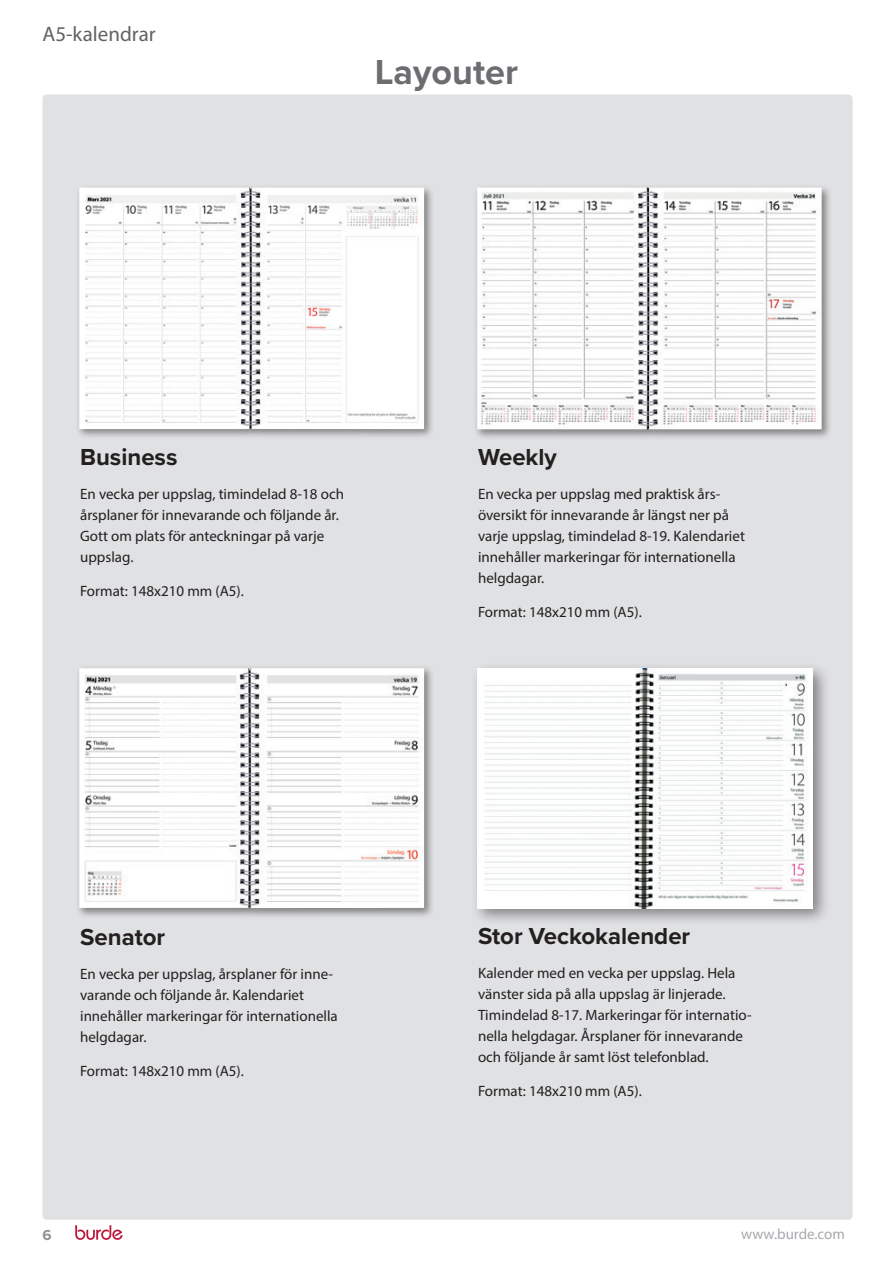
<style>
.page{position:relative;width:893px;height:1263px;background:#fff}
.page>*{position:absolute;margin:0;border:0;box-sizing:border-box;transform-origin:0 0}
.t1{font:700 36px "Proxima Nova";color:#6c6d70}
.t2{font:700 24px "Proxima Nova";color:#231f20}
.t3{font:21px "Myriad Pro";color:#636366}
.t4{font:15px/21px "Myriad Pro";color:#231f20}
.t5{font:15px "Myriad Pro";color:#a8a9ad}
.t6{font:700 15px "Proxima Nova";color:#919295}
</style>
<div class="page">
<svg style="left:75px;top:1225px;width:48px;height:15px"></svg>
<div style="left:43px;top:95px;width:810px;height:1125px;background:#e0e1e3;border-radius:4px"></div>
<div style="left:75px;top:184px;width:359px;height:255px;background:#231f20;opacity:.5"></div>
<img style="left:79px;top:188px;width:345px;height:241px">
<div style="left:473px;top:184px;width:359px;height:256px;background:#231f20;opacity:.5"></div>
<img style="left:477px;top:188px;width:345px;height:241px">
<div style="left:75px;top:664px;width:359px;height:254px;background:#231f20;opacity:.5"></div>
<img style="left:79px;top:668px;width:345px;height:240px">
<div style="left:470px;top:661px;width:361px;height:265px;background:#231f20;opacity:.5"></div>
<img style="left:477px;top:668px;width:336px;height:240px">
<h3 class="t3" style="left:43px;top:21px;width:115px">A5-kalendrar</h3>
<h1 class="t1" style="left:375px;top:45px;width:145px">Layouter</h1>
<h2 class="t2" style="left:80px;top:439px;width:99px">Business</h2>
<p class="t4" style="left:80px;top:483px;width:265px">En vecka per uppslag, timindelad 8-18 och årsplaner för innevarande och följande år.<br>Gott om plats för anteckningar på varje uppslag.</p>
<p class="t4" style="left:80px;top:580px;width:165px">Format: 148x210 mm (A5).</p>
<h2 class="t2" style="left:80px;top:919px;width:87px">Senator</h2>
<p class="t4" style="left:80px;top:963px;width:259px">En vecka per uppslag, årsplaner för inne&shy;varande och följande år. Kalendariet innehåller markeringar för internationella helgdagar.</p>
<p class="t4" style="left:80px;top:1060px;width:165px">Format: 148x210 mm (A5).</p>
<h2 class="t2" style="left:478px;top:439px;width:80px">Weekly</h2>
<p class="t4" style="left:478px;top:483px;width:268px">En vecka per uppslag med praktisk års&shy;översikt för innevarande år längst ner på varje uppslag, timindelad 8-19. Kalendariet innehåller markeringar för internationella helgdagar.</p>
<p class="t4" style="left:478px;top:601px;width:165px">Format: 148x210 mm (A5).</p>
<h2 class="t2" style="left:478px;top:918px;width:214px">Stor Veckokalender</h2>
<p class="t4" style="left:478px;top:962px;width:275px">Kalender med en vecka per uppslag. Hela vänster sida på alla uppslag är linjerade.<br>Timindelad 8-17. Markeringar för internatio&shy;nella helgdagar. Årsplaner för innevarande och följande år samt löst telefonblad.</p>
<p class="t4" style="left:478px;top:1080px;width:165px">Format: 148x210 mm (A5).</p>
<p class="t6" style="left:43px;top:1223px;width:11px">6</p>
<p class="t5" style="left:741px;top:1225px;width:105px">www.burde.com</p>
</div>
